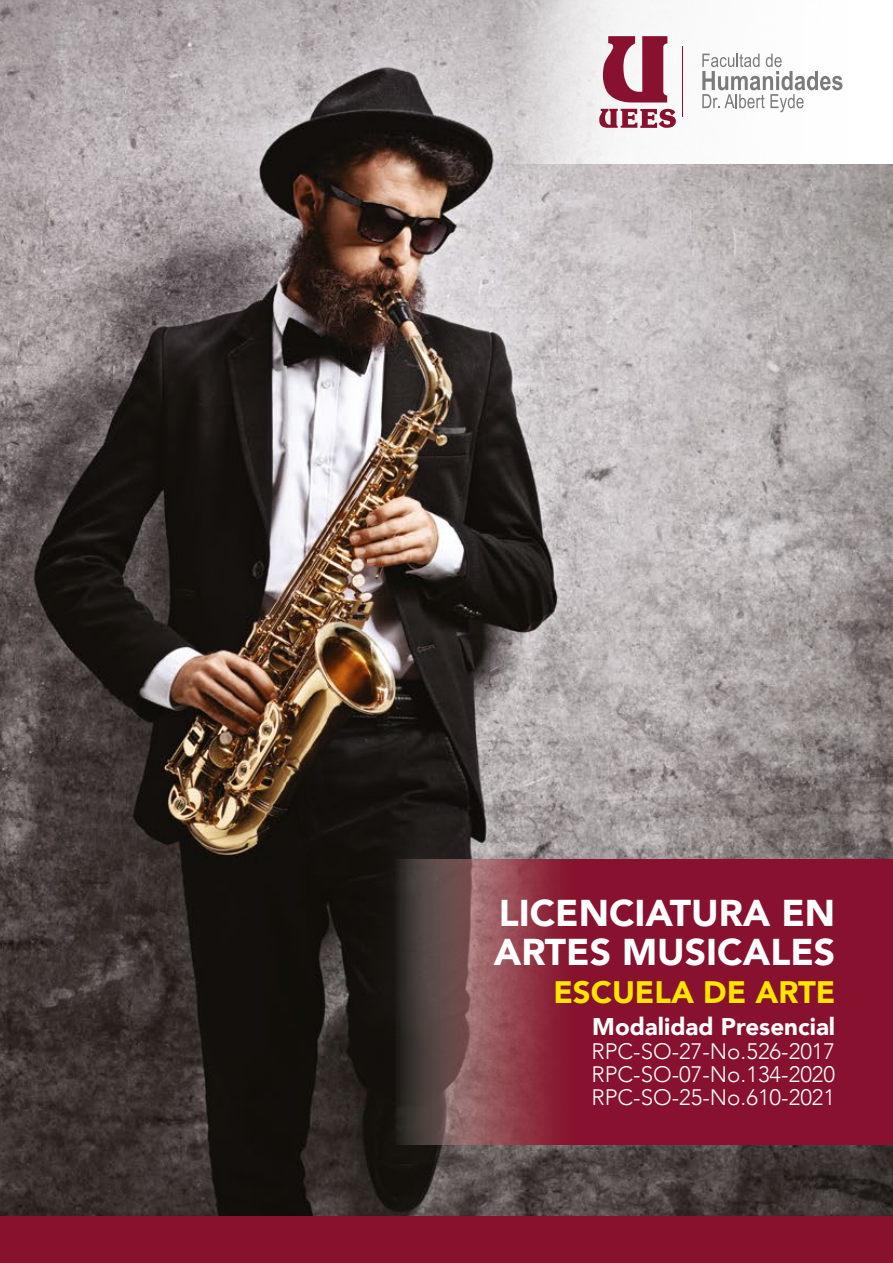
<style>
.page{position:relative;width:893px;height:1263px;background:#fff}
.page>*{position:absolute;margin:0;border:0;box-sizing:border-box;transform-origin:0 0}
.t1{font:900 37.2px/39.6px "Avenir";color:#fff}
.t2{font:900 31.05px "Avenir";color:#ffe500}
.t3{font:900 24.15px "Avenir";color:#fff}
.t4{font:300 22.35px/23.1px "Avenir";color:#fff;text-align:justify}
</style>
<div class="page">
<img style="left:0;top:0;width:893px;height:1217px">
<svg style="left:395px;top:859px;width:498px;height:286px"></svg>
<div style="left:0;top:1217px;width:893px;height:46px;background:#88112e"></div>
<svg style="left:506px;top:0;width:387px;height:163px"></svg>
<hr style="left:682px;top:46px;width:1px;height:70px;background:#87112e">
<svg style="left:599px;top:36px;width:77px;height:92px"></svg>
<svg style="left:702px;top:54px;width:140px;height:58px"></svg>
<h1 class="t1" style="left:494px;top:892px;width:343px">LICENCIATURA EN<br>ARTES MUSICALES</h1>
<h2 class="t2" style="left:553px;top:965px;width:283px">ESCUELA DE ARTE</h2>
<p class="t3" style="left:592px;top:1006px;width:244px">Modalidad Presencial</p>
<p class="t4" style="left:591px;top:1039px;width:245px">RPC-SO-27-No.526-2017<br>RPC-SO-07-No.134-2020<br>RPC-SO-25-No.610-2021</p>
</div>
